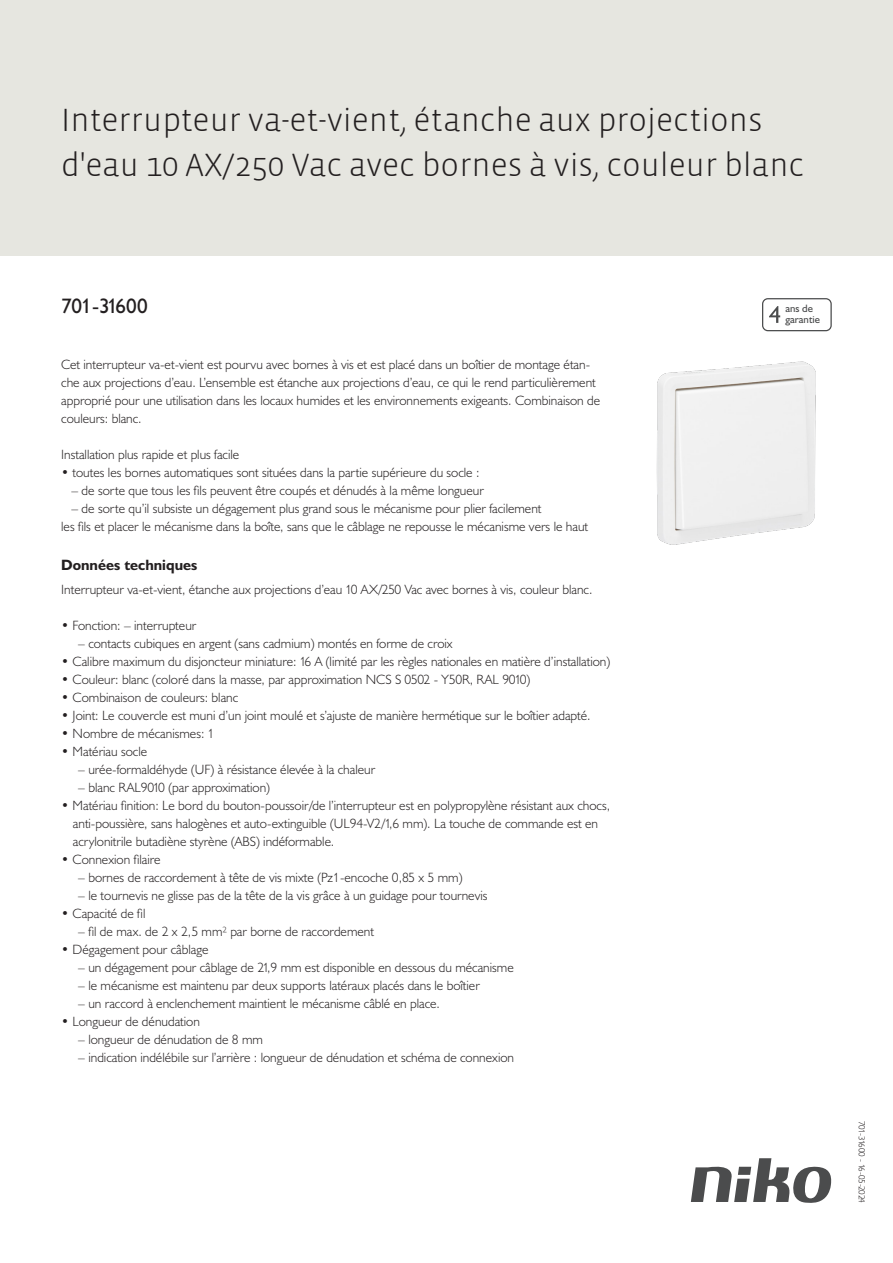
<style>
.page{position:relative;width:893px;height:1263px;background:#fff}
.page>*{position:absolute;margin:0;border:0;box-sizing:border-box;transform-origin:0 0}
.Title_datasheets{font:300 33px/45px "Vista Sans";color:#231f20}
.Article_number{font:21px "Humanist 521 BT";letter-spacing:-.025em;color:#231f20}
.Titles_parts{font:700 15px "Humanist 521 BT";color:#231f20}
.USP_Bullets{font:300 13.5px/18px "Humanist 521 BT";color:#231f20}
.USP_Bullets_level_2{font:300 13.5px "Humanist 521 BT";color:#231f20}
.Platte_tekst_CAB{font:300 13.5px/18px "Humanist 521 BT";color:#231f20}
.t1{font:10.8px/10.8px "Humanist 521 BT";color:#4b4c4d}
.Revision{font:300 9px "Humanist 521 BT";letter-spacing:-.05em;color:#231f20}
</style>
<div class="page">
<svg style="left:691px;top:1158px;width:141px;height:45px"></svg>
<div style="left:0;top:0;width:893px;height:255px;background:#e6e6e0"></div>
<svg style="left:762px;top:298px;width:70px;height:33px"></svg>
<img style="left:656px;top:361px;width:160px;height:184px">
<p class="Title_datasheets" style="left:61px;top:98px;width:745px">Interrupteur va-et-vient, étanche aux projections d'eau 10 AX/250 Vac avec bornes à vis, couleur blanc</p>
<p class="Article_number" style="left:61px;top:293px;width:88px">701-31600</p>
<p class="t1" style="left:785px;top:303px;width:36px">ans de garantie</p>
<p class="Platte_tekst_CAB" style="left:61px;top:355px;width:540px">Cet interrupteur va-et-vient est pourvu avec bornes à vis et est placé dans un boîtier de montage étan&shy;che aux projections d’eau. L’ensemble est étanche aux projections d’eau, ce qui le rend particulièrement approprié pour une utilisation dans les locaux humides et les environnements exigeants. Combinaison de couleurs: blanc.</p>
<p class="USP_Bullets" style="left:61px;top:445px;width:180px">Installation plus rapide et plus facile</p>
<p class="USP_Bullets" style="left:61px;top:463px;width:420px">• toutes les bornes automatiques sont situées dans la partie supérieure du socle :</p>
<p class="USP_Bullets" style="left:71px;top:481px;width:414px">– de sorte que tous les fils peuvent être coupés et dénudés à la même longueur</p>
<p class="USP_Bullets" style="left:71px;top:499px;width:472px">– de sorte qu’il subsiste un dégagement plus grand sous le mécanisme pour plier facilement</p>
<p class="USP_Bullets" style="left:61px;top:517px;width:528px">les fils et placer le mécanisme dans la boîte, sans que le câblage ne repousse le mécanisme vers le haut</p>
<p class="Titles_parts" style="left:61px;top:555px;width:138px">Données techniques</p>
<p class="Platte_tekst_CAB" style="left:61px;top:580px;width:533px">Interrupteur va-et-vient, étanche aux projections d’eau 10 AX/250 Vac avec bornes à vis, couleur blanc.</p>
<p class="USP_Bullets" style="left:61px;top:616px;width:137px">• Fonction: – interrupteur</p>
<p class="USP_Bullets_level_2" style="left:78px;top:635px;width:376px">– contacts cubiques en argent (sans cadmium) montés en forme de croix</p>
<p class="USP_Bullets" style="left:61px;top:652px;width:551px">• Calibre maximum du disjoncteur miniature: 16 A (limité par les règles nationales en matière d’installation)</p>
<p class="USP_Bullets" style="left:61px;top:670px;width:471px">• Couleur: blanc (coloré dans la masse, par approximation NCS S 0502 - Y50R, RAL 9010)</p>
<p class="USP_Bullets" style="left:61px;top:688px;width:178px">• Combinaison de couleurs: blanc</p>
<p class="USP_Bullets" style="left:61px;top:706px;width:531px">• Joint: Le couvercle est muni d’un joint moulé et s’ajuste de manière hermétique sur le boîtier adapté.</p>
<p class="USP_Bullets" style="left:61px;top:724px;width:155px">• Nombre de mécanismes: 1</p>
<p class="USP_Bullets" style="left:61px;top:742px;width:88px">• Matériau socle</p>
<p class="USP_Bullets_level_2" style="left:78px;top:761px;width:299px">– urée-formaldéhyde (UF) à résistance élevée à la chaleur</p>
<p class="USP_Bullets_level_2" style="left:78px;top:779px;width:193px">– blanc RAL9010 (par approximation)</p>
<p class="USP_Bullets" style="left:73px;top:796px;width:539px;text-indent:-12px">• Matériau finition: Le bord du bouton-poussoir/de l’interrupteur est en polypropylène résistant aux chocs, anti-poussière, sans halogènes et auto-extinguible (UL94-V2/1,6 mm). La touche de commande est en acrylonitrile butadiène styrène (ABS) indéformable.</p>
<p class="USP_Bullets" style="left:61px;top:850px;width:101px">• Connexion filaire</p>
<p class="USP_Bullets_level_2" style="left:78px;top:869px;width:386px">– bornes de raccordement à tête de vis mixte (Pz1-encoche 0,85 x 5 mm)</p>
<p class="USP_Bullets_level_2" style="left:78px;top:887px;width:411px">– le tournevis ne glisse pas de la tête de la vis grâce à un guidage pour tournevis</p>
<p class="USP_Bullets" style="left:61px;top:904px;width:86px">• Capacité de fil</p>
<p class="USP_Bullets_level_2" style="left:78px;top:923px;width:297px">– fil de max. de 2 x 2,5 mm² par borne de raccordement</p>
<p class="USP_Bullets" style="left:61px;top:940px;width:149px">• Dégagement pour câblage</p>
<p class="USP_Bullets_level_2" style="left:78px;top:959px;width:437px">– un dégagement pour câblage de 21,9 mm est disponible en dessous du mécanisme</p>
<p class="USP_Bullets_level_2" style="left:78px;top:977px;width:403px">– le mécanisme est maintenu par deux supports latéraux placés dans le boîtier</p>
<p class="USP_Bullets_level_2" style="left:78px;top:995px;width:363px">– un raccord à enclenchement maintient le mécanisme câblé en place.</p>
<p class="USP_Bullets" style="left:61px;top:1012px;width:140px">• Longueur de dénudation</p>
<p class="USP_Bullets_level_2" style="left:78px;top:1031px;width:186px">– longueur de dénudation de 8 mm</p>
<p class="USP_Bullets_level_2" style="left:78px;top:1049px;width:437px">– indication indélébile sur l’arrière : longueur de dénudation et schéma de connexion</p>
<p class="Revision" style="left:868px;top:1121px;width:83px;rotate:90deg">701-31600 - 16-05-2024</p>
</div>
